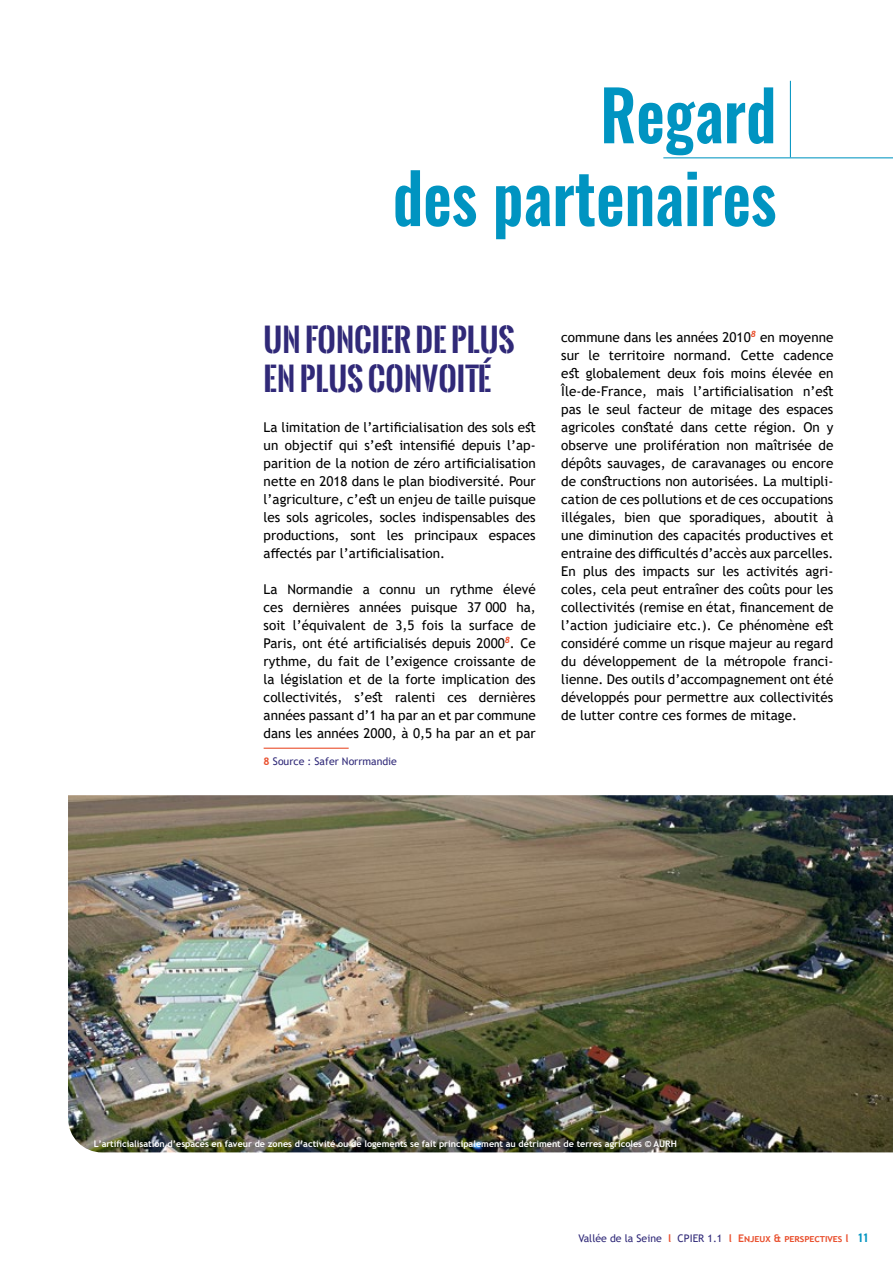
<style>
.page{position:relative;width:893px;height:1263px;background:#fff}
.page>*{position:absolute;margin:0;border:0;box-sizing:border-box;transform-origin:0 0}
.t1{font:600 69px/82.8px "Oswald";color:#0094c1;text-align:right;scale:.9 1}
.t2{font:700 31.5px/39px "Oswald Stencil";color:#302978}
.t3{font:13.5px/18px "Trebuchet MS";color:#000;text-align:justify}
.t4{font:10.5px "Trebuchet MS";color:#302978}
.t5{font:700 9px "Trebuchet MS";color:#fff}
.s1{font-weight:700;color:#e94f2d}
.s2{font-family:"Oswald";font-weight:600;color:#0094c1}
</style>
<div class="page">
<hr style="left:663px;top:157px;width:230px;height:1px;background:#0094c1">
<hr style="left:790px;top:81px;width:1px;height:76px;background:#0094c1">
<hr style="left:264px;top:748px;width:85px;height:1px;background:#e94f2d">
<img style="left:68px;top:795px;width:825px;height:357px">
<h1 class="t1" style="left:393px;top:76px;width:428px">Regard<br>des partenaires</h1>
<h2 class="t2" style="left:264px;top:320px;width:253px">UN FONCIER DE PLUS<br>EN PLUS CONVOITÉ</h2>
<p class="t3" style="left:264px;top:418px;width:274px">La limitation de l’artificialisation des sols est un objectif qui s’est intensifié depuis l’ap&shy;parition de la notion de zéro artificialisation nette en 2018 dans le plan biodiversité. Pour l’agriculture, c’est un enjeu de taille puisque les sols agricoles, socles indispensables des productions, sont les principaux espaces affectés par l’artificialisation.</p>
<p class="t3" style="left:264px;top:580px;width:274px">La Normandie a connu un rythme élevé ces dernières années puisque 37 000 ha, soit l’équivalent de 3,5 fois la surface de Paris, ont été artificialisés depuis 2000<sup>8</sup>. Ce rythme, du fait de l’exigence croissante de la législation et de la forte implication des collectivités, s’est ralenti ces dernières années passant d’1 ha par an et par commune dans les années 2000, à 0,5 ha par an et par</p>
<p class="t4" style="left:264px;top:755px;width:135px"><span class="s1">8</span> Source : Safer Norrmandie</p>
<p class="t3" style="left:561px;top:328px;width:274px">commune dans les années 2010<sup>8</sup> en moyenne sur le territoire normand. Cette cadence est globalement deux fois moins élevée en Île-de-France, mais l’artificialisation n’est pas le seul facteur de mitage des espaces agricoles constaté dans cette région. On y observe une prolifération non maîtrisée de dépôts sauvages, de caravanages ou encore de constructions non autorisées. La multipli&shy;cation de ces pollutions et de ces occupations illégales, bien que sporadiques, aboutit à une diminution des capacités productives et entraine des difficultés d’accès aux parcelles.<br>En plus des impacts sur les activités agri&shy;coles, cela peut entraîner des coûts pour les collectivités (remise en état, financement de l’action judiciaire etc.). Ce phénomène est considéré comme un risque majeur au regard du développement de la métropole franci&shy;lienne. Des outils d’accompagnement ont été développés pour permettre aux collectivités de lutter contre ces formes de mitage.</p>
<p class="t5" style="left:94px;top:1138px;width:584px">L’artificialisation d’espaces en faveur de zones d’activité ou de logements se fait principalement au détriment de terres agricoles © AURH</p>
<p class="t4" style="left:578px;top:1231px;width:292px">Vallée de la Seine <span class="s1">l</span> CPIER 1.1 <span class="s1">l Enjeux &amp; perspectives l</span> <span class="s2">11</span></p>
</div>
